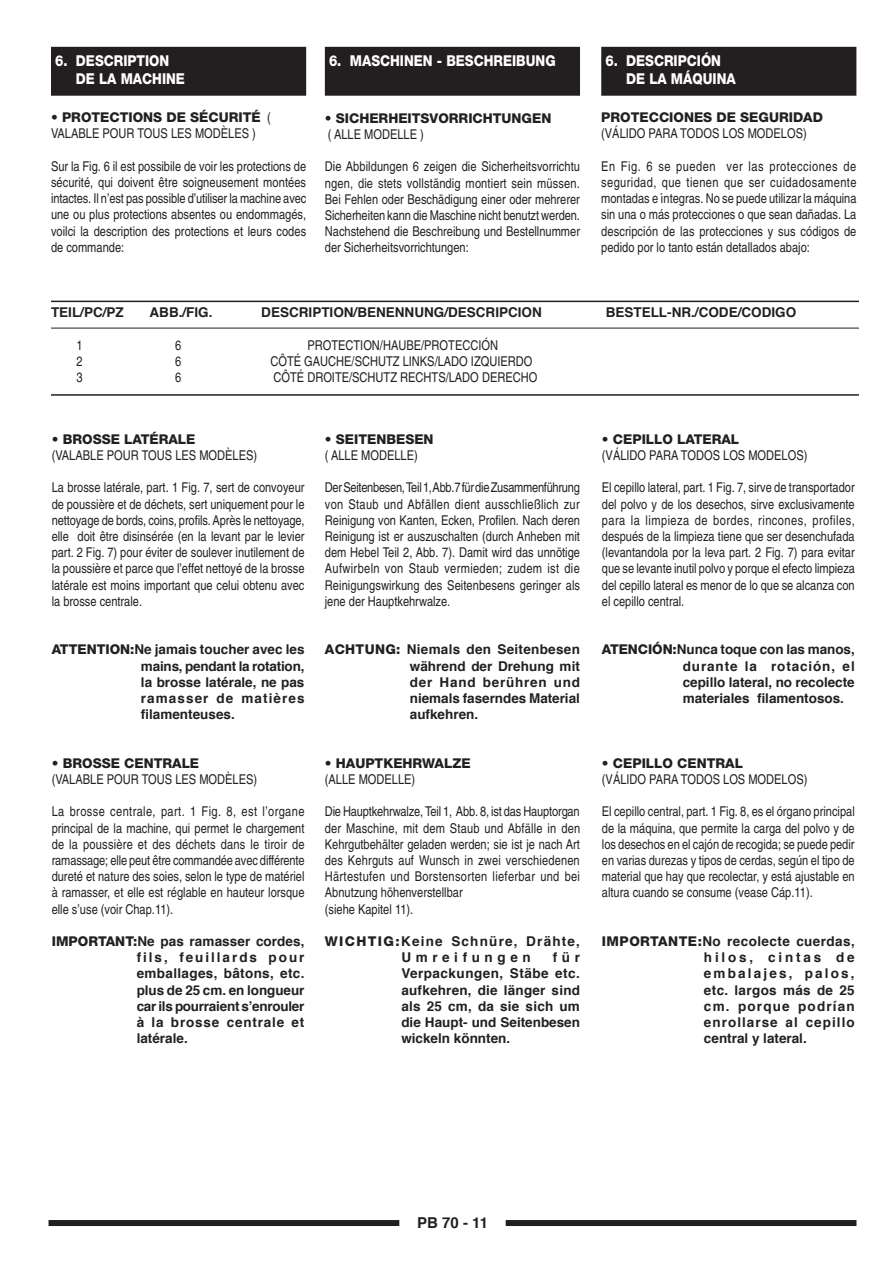
<style>
.page{position:relative;width:893px;height:1263px;background:#fff}
.page>*{position:absolute;margin:0;border:0;box-sizing:border-box;transform-origin:0 0}
.t1{font:800 15px/18px "Helvetica Neue";color:#fff;scale:.88 1}
.t2{font:700 15px "Helvetica";color:#231f20}
.t3{font:condensed 13.5px/16.2px "Helvetica";color:#231f20;text-align:justify}
.t4{font:700 13.5px/16.2px "Helvetica";color:#231f20;text-align:justify}
.t5{font:800 13.5px "Helvetica Neue";color:#231f20}
.t6{font:700 13.5px/16.2px "Helvetica";letter-spacing:.09em;color:#231f20}
.s1{font-family:"Helvetica";font-weight:400;font-stretch:condensed}
.s2{font-family:"Helvetica Neue";font-weight:800}
</style>
<div class="page">
<div style="left:49px;top:1220px;width:350px;height:6px;background:#231f20"></div>
<div style="left:506px;top:1220px;width:350px;height:6px;background:#231f20"></div>
<div style="left:52px;top:48px;width:253px;height:47px;background:#231f20"></div>
<div style="left:51px;top:47px;width:255px;height:49px;border:2px solid #231f20"></div>
<hr style="left:51px;top:301px;width:808px;height:1px;background:#231f20">
<hr style="left:51px;top:328px;width:808px;height:1px;background:#231f20">
<hr style="left:51px;top:394px;width:808px;height:2px;background:#231f20">
<div style="left:326px;top:48px;width:253px;height:47px;background:#231f20"></div>
<div style="left:325px;top:47px;width:255px;height:49px;border:2px solid #231f20"></div>
<div style="left:602px;top:48px;width:254px;height:47px;background:#231f20"></div>
<div style="left:601px;top:47px;width:255px;height:49px;border:2px solid #231f20"></div>
<p class="t1" style="left:76px;top:52px;width:125px;text-indent:-21px">6. DESCRIPTION<br>DE LA MACHINE</p>
<p class="t5" style="left:51px;top:109px;width:221px">• PROTECTIONS DE SÉCURITÉ <span class="s1">(</span></p>
<p class="t3" style="left:51px;top:126px;width:206px">VALABLE POUR TOUS LES MODÈLES )</p>
<p class="t3" style="left:51px;top:158px;width:257px">Sur la Fig. 6 il est possibile de voir les protections de sécurité, qui doivent être soigneusement montées intactes. Il n’est pas possible d’utiliser la machine avec une ou plus protections absentes ou endommagés, voilci la description des protections et leurs codes de commande:</p>
<p class="t1" style="left:329px;top:52px;width:259px">6. MASCHINEN - BESCHREIBUNG</p>
<p class="t5" style="left:325px;top:110px;width:228px">• SICHERHEITSVORRICHTUNGEN</p>
<p class="t3" style="left:328px;top:126px;width:97px">( ALLE MODELLE )</p>
<p class="t3" style="left:325px;top:158px;width:257px">Die Abbildungen 6 zeigen die Sicherheitsvorrichtu ngen, die stets vollständig montiert sein müssen.<br>Bei Fehlen oder Beschädigung einer oder mehrerer Sicherheiten kann die Maschine nicht benutzt werden.<br>Nachstehend die Beschreibung und Bestellnummer der Sicherheitsvorrichtungen:</p>
<p class="t1" style="left:626px;top:52px;width:126px;text-indent:-21px">6. DESCRIPCIÓN<br>DE LA MÁQUINA</p>
<p class="t5" style="left:601px;top:109px;width:223px">PROTECCIONES DE SEGURIDAD</p>
<p class="t3" style="left:601px;top:125px;width:207px">(VÁLIDO PARA TODOS LOS MODELOS)</p>
<p class="t3" style="left:601px;top:158px;width:257px">En Fig. 6 se pueden ver las protecciones de seguridad, que tienen que ser cuidadosamente montadas e íntegras. No se puede utilizar la máquina sin una o más protecciones o que sean dañadas. La descripción de las protecciones y sus códigos de pedido por lo tanto están detallados abajo:</p>
<p class="t4" style="left:51px;top:304px;width:74px">TEIL/PC/PZ</p>
<p class="t4" style="left:150px;top:304px;width:65px">ABB./FIG.</p>
<p class="t4" style="left:261px;top:304px;width:282px">DESCRIPTION/BENENNUNG/DESCRIPCION</p>
<p class="t4" style="left:606px;top:304px;width:191px">BESTELL-NR./CODE/CODIGO</p>
<p class="t3" style="left:77px;top:337px;width:8px">1</p>
<p class="t3" style="left:175px;top:337px;width:8px">6</p>
<p class="t3" style="left:307px;top:337px;width:192px">PROTECTION/HAUBE/PROTECCIÓN</p>
<p class="t3" style="left:77px;top:353px;width:8px">2</p>
<p class="t3" style="left:175px;top:353px;width:8px">6</p>
<p class="t3" style="left:270px;top:353px;width:263px">CÔTÉ GAUCHE/SCHUTZ LINKS/LADO IZQUIERDO</p>
<p class="t3" style="left:77px;top:369px;width:8px">3</p>
<p class="t3" style="left:175px;top:369px;width:8px">6</p>
<p class="t3" style="left:273px;top:369px;width:265px">CÔTÉ DROITE/SCHUTZ RECHTS/LADO DERECHO</p>
<p class="t5" style="left:52px;top:431px;width:145px">• BROSSE LATÉRALE</p>
<p class="t3" style="left:52px;top:447px;width:207px">(VALABLE POUR TOUS LES MODÈLES)</p>
<p class="t3" style="left:52px;top:479px;width:255px">La brosse latérale, part. 1 Fig. 7, sert de convoyeur de poussière et de déchets, sert uniquement pour le nettoyage de bords, coins, profils. Après le nettoyage, elle doit être disinsérée (en la levant par le levier part. 2 Fig. 7) pour éviter de soulever inutilement de la poussière et parce que l’effet nettoyé de la brosse latérale est moins important que celui obtenu avec la brosse centrale.</p>
<p class="t4" style="left:141px;top:641px;width:165px;text-indent:-89px"><span class="s2">ATTENTION:</span>Ne jamais toucher avec les mains, pendant la rotation, la brosse latérale, ne pas ramasser de matières filamenteuses.</p>
<p class="t5" style="left:52px;top:755px;width:149px">• BROSSE CENTRALE</p>
<p class="t3" style="left:52px;top:771px;width:207px">(VALABLE POUR TOUS LES MODÈLES)</p>
<p class="t3" style="left:52px;top:803px;width:255px">La brosse centrale, part. 1 Fig. 8, est l’organe principal de la machine, qui permet le chargement de la poussière et des déchets dans le tiroir de ramassage; elle peut être commandée avec différente dureté et nature des soies, selon le type de matériel à ramasser, et elle est réglable en hauteur lorsque elle s’use (voir Chap.11).</p>
<p class="t4" style="left:137px;top:932px;width:169px;text-indent:-85px"><span class="s2">IMPORTANT:</span>Ne pas ramasser cordes, fils, feuillards pour emballages, bâtons, etc. plus de 25 cm. en longueur car ils pourraient s’enrouler à la brosse centrale et latérale.</p>
<p class="t5" style="left:325px;top:431px;width:110px">• SEITENBESEN</p>
<p class="t3" style="left:325px;top:447px;width:94px">( ALLE MODELLE)</p>
<p class="t3" style="left:325px;top:479px;width:257px">Der Seitenbesen, Teil 1, Abb.7 für die Zusammenführung von Staub und Abfällen dient ausschließlich zur Reinigung von Kanten, Ecken, Profilen. Nach deren Reinigung ist er auszuschalten (durch Anheben mit dem Hebel Teil 2, Abb. 7). Damit wird das unnötige Aufwirbeln von Staub vermieden; zudem ist die Reinigungswirkung des Seitenbesens geringer als jene der Hauptkehrwalze.</p>
<p class="t4" style="left:410px;top:641px;width:172px;text-indent:-85px"><span class="s2">ACHTUNG:</span> Niemals den Seitenbesen während der Drehung mit der Hand berühren und niemals faserndes Material aufkehren.</p>
<p class="t5" style="left:325px;top:755px;width:147px">• HAUPTKEHRWALZE</p>
<p class="t3" style="left:325px;top:771px;width:92px">(ALLE MODELLE)</p>
<p class="t3" style="left:325px;top:803px;width:257px;text-align:left">Die Hauptkehrwalze, Teil 1, Abb. 8, ist das Hauptorgan der Maschine, mit dem Staub und Abfälle in den Kehrgutbehälter geladen werden; sie ist je nach Art des Kehrguts auf Wunsch in zwei verschiedenen Härtestufen und Borstensorten lieferbar und bei Abnutzung höhenverstellbar<br>(siehe Kapitel 11).</p>
<p class="t6" style="left:401px;top:932px;width:180px;text-indent:-77px"><span class="s2">WICHTIG:</span>Keine Schnüre, Drähte,<br>Umreifungen</p>
<p class="t4" style="left:401px;top:949px;width:180px;text-indent:151px">für Verpackungen, Stäbe etc. aufkehren, die länger sind als 25 cm, da sie sich um die Haupt- und Seitenbesen wickeln könnten.</p>
<p class="t5" style="left:602px;top:431px;width:139px">• CEPILLO LATERAL</p>
<p class="t3" style="left:602px;top:447px;width:207px">(VÁLIDO PARA TODOS LOS MODELOS)</p>
<p class="t3" style="left:602px;top:479px;width:255px">El cepillo lateral, part. 1 Fig. 7, sirve de transportador del polvo y de los desechos, sirve exclusivamente para la limpieza de bordes, rincones, profiles, después de la limpieza tiene que ser desenchufada (levantandola por la leva part. 2 Fig. 7) para evitar que se levante inutil polvo y porque el efecto limpieza del cepillo lateral es menor de lo que se alcanza con el cepillo central.</p>
<p class="t4" style="left:683px;top:641px;width:174px;text-indent:-81px"><span class="s2">ATENCIÓN:</span>Nunca toque con las manos, durante la rotación, el cepillo lateral, no recolecte materiales filamentosos.</p>
<p class="t5" style="left:602px;top:755px;width:142px">• CEPILLO CENTRAL</p>
<p class="t3" style="left:602px;top:771px;width:207px">(VÁLIDO PARA TODOS LOS MODELOS)</p>
<p class="t3" style="left:602px;top:803px;width:254px">El cepillo central, part. 1 Fig. 8, es el órgano principal de la máquina, que permite la carga del polvo y de los desechos en el cajón de recogida; se puede pedir en varias durezas y tipos de cerdas, según el tipo de material que hay que recolectar, y está ajustable en altura cuando se consume (vease Cáp.11).</p>
<p class="t4" style="left:704px;top:932px;width:152px;text-indent:-102px"><span class="s2">IMPORTANTE:</span>No recolecte cuerdas, hilos, cintas de embalajes, palos, etc. largos más de 25 cm. porque podrían enrollarse al cepillo central y lateral.</p>
<p class="t2" style="left:417px;top:1209px;width:72px">PB 70 - 11</p>
</div>
